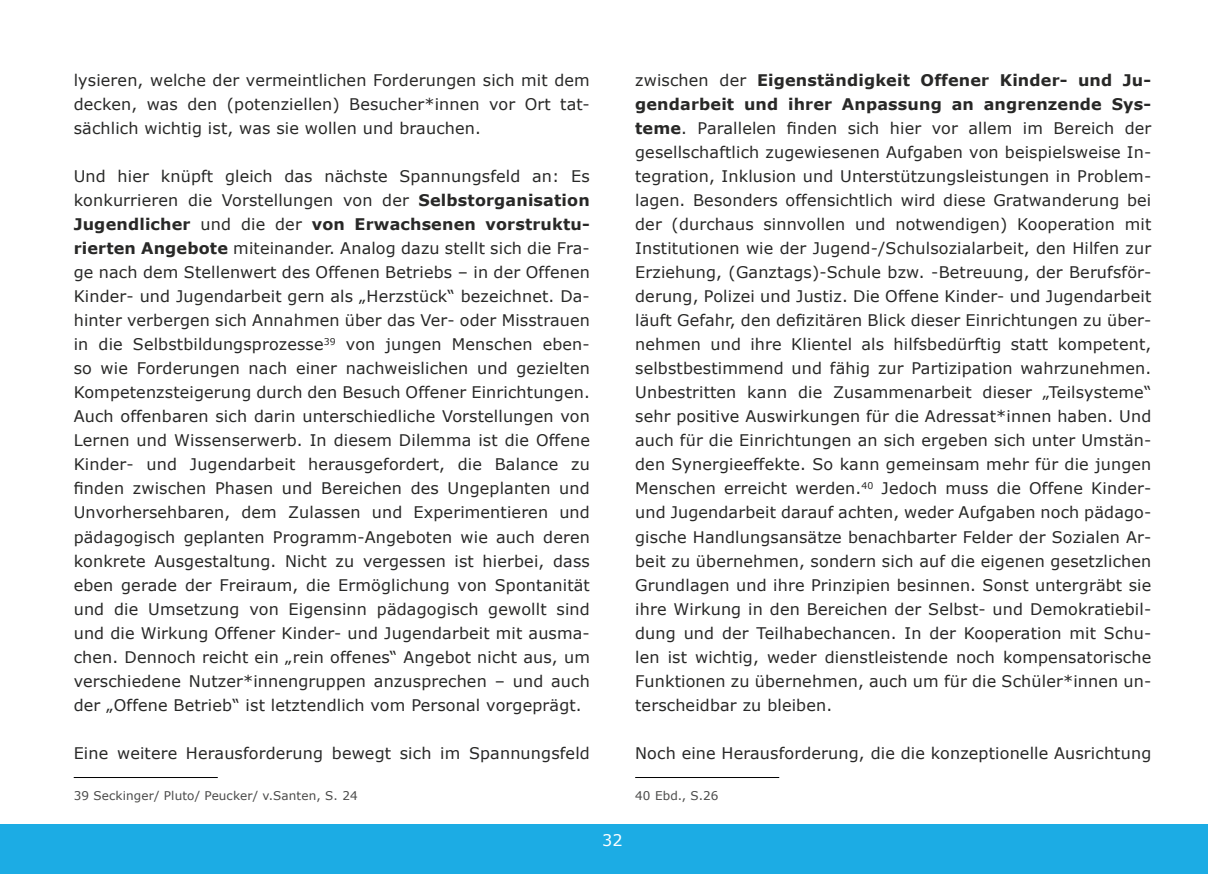
<style>
.page{position:relative;width:1208px;height:874px;background:#fff}
.page>*{position:absolute;margin:0;border:0;box-sizing:border-box;transform-origin:0 0}
.t1{font:16px/24px "Verdana";letter-spacing:.01em;color:#282827;text-align:justify}
.t2{font:16px "Verdana";color:#fff}
.t3{font:12px "Verdana";letter-spacing:.01em;color:#4a4a49}
.s1{font-weight:700}
</style>
<div class="page">
<div style="left:0;top:823px;width:1208px;height:50px;background:#1cace4"></div>
<hr style="left:74px;top:776px;width:144px;height:1px;background:#000">
<hr style="left:635px;top:776px;width:144px;height:1px;background:#000">
<p class="t1" style="left:74px;top:68px;width:517px">lysieren, welche der vermeintlichen Forderungen sich mit dem decken, was den (potenziellen) Besucher*innen vor Ort tat&shy;sächlich wichtig ist, was sie wollen und brauchen.</p>
<p class="t1" style="left:74px;top:164px;width:518px">Und hier knüpft gleich das nächste Spannungsfeld an: Es konkurrieren die Vorstellungen von der <span class="s1">Selbstorganisation Jugendlicher</span> und die der <span class="s1">von Erwachsenen vorstruktu&shy;rierten Angebote</span> miteinander. Analog dazu stellt sich die Fra&shy;ge nach dem Stellenwert des Offenen Betriebs – in der Offenen Kinder- und Jugendarbeit gern als „Herzstück“ bezeichnet. Da&shy;hinter verbergen sich Annahmen über das Ver- oder Misstrauen in die Selbstbildungsprozesse<sup>39</sup> von jungen Menschen eben&shy;so wie Forderungen nach einer nachweislichen und gezielten Kompetenzsteigerung durch den Besuch Offener Einrichtungen.<br>Auch offenbaren sich darin unterschiedliche Vorstellungen von Lernen und Wissenserwerb. In diesem Dilemma ist die Offene Kinder- und Jugendarbeit herausgefordert, die Balance zu finden zwischen Phasen und Bereichen des Ungeplanten und Unvorhersehbaren, dem Zulassen und Experimentieren und pädagogisch geplanten Programm-Angeboten wie auch deren konkrete Ausgestaltung. Nicht zu vergessen ist hierbei, dass eben gerade der Freiraum, die Ermöglichung von Spontanität und die Umsetzung von Eigensinn pädagogisch gewollt sind und die Wirkung Offener Kinder- und Jugendarbeit mit ausma&shy;chen. Dennoch reicht ein „rein offenes“ Angebot nicht aus, um verschiedene Nutzer*innengruppen anzusprechen – und auch der „Offene Betrieb“ ist letztendlich vom Personal vorgeprägt.</p>
<p class="t1" style="left:74px;top:740px;width:517px">Eine weitere Herausforderung bewegt sich im Spannungsfeld</p>
<p class="t3" style="left:74px;top:787px;width:285px">39 Seckinger/ Pluto/ Peucker/ v.Santen, S. 24</p>
<p class="t2" style="left:602px;top:828px;width:22px">32</p>
<p class="t1" style="left:635px;top:68px;width:518px">zwischen der <span class="s1">Eigenständigkeit Offener Kinder- und Ju&shy;gendarbeit und ihrer Anpassung an angrenzende Sys&shy;teme</span>. Parallelen finden sich hier vor allem im Bereich der gesellschaftlich zugewiesenen Aufgaben von beispielsweise In&shy;tegration, Inklusion und Unterstützungsleistungen in Problem&shy;lagen. Besonders offensichtlich wird diese Gratwanderung bei der (durchaus sinnvollen und notwendigen) Kooperation mit Institutionen wie der Jugend-/Schulsozialarbeit, den Hilfen zur Erziehung, (Ganztags)-Schule bzw. -Betreuung, der Berufsför&shy;derung, Polizei und Justiz. Die Offene Kinder- und Jugendarbeit läuft Gefahr, den defizitären Blick dieser Einrichtungen zu über&shy;nehmen und ihre Klientel als hilfsbedürftig statt kompetent, selbstbestimmend und fähig zur Partizipation wahrzunehmen.<br>Unbestritten kann die Zusammenarbeit dieser „Teilsysteme“ sehr positive Auswirkungen für die Adressat*innen haben. Und auch für die Einrichtungen an sich ergeben sich unter Umstän&shy;den Synergieeffekte. So kann gemeinsam mehr für die jungen Menschen erreicht werden.<sup>40</sup> Jedoch muss die Offene Kinder&shy;und Jugendarbeit darauf achten, weder Aufgaben noch pädago&shy;gische Handlungsansätze benachbarter Felder der Sozialen Ar&shy;beit zu übernehmen, sondern sich auf die eigenen gesetzlichen Grundlagen und ihre Prinzipien besinnen. Sonst untergräbt sie ihre Wirkung in den Bereichen der Selbst- und Demokratiebil&shy;dung und der Teilhabechancen. In der Kooperation mit Schu&shy;len ist wichtig, weder dienstleistende noch kompensatorische Funktionen zu übernehmen, auch um für die Schüler*innen un&shy;terscheidbar zu bleiben.</p>
<p class="t1" style="left:635px;top:740px;width:517px">Noch eine Herausforderung, die die konzeptionelle Ausrichtung</p>
<p class="t3" style="left:635px;top:787px;width:85px">40 Ebd., S.26</p>
</div>
